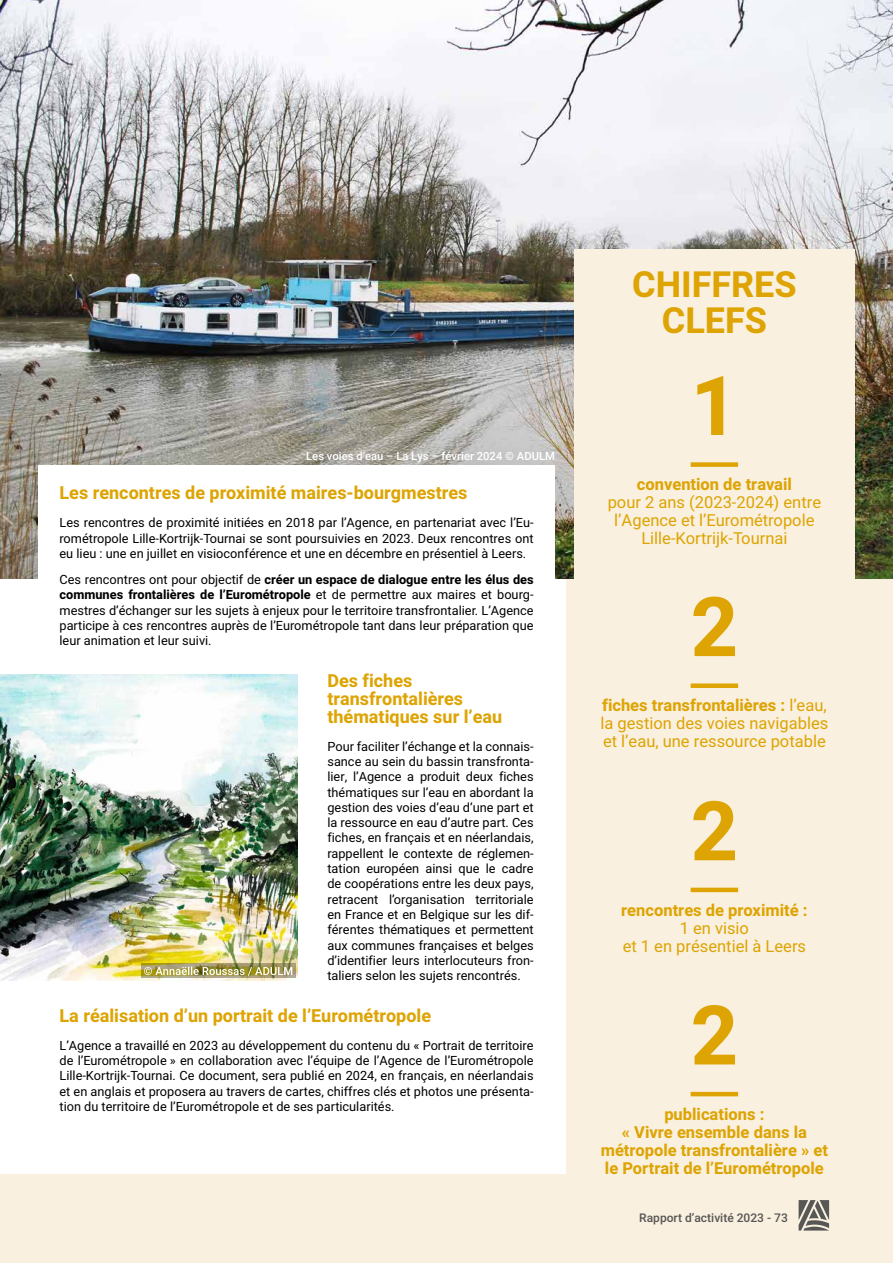
<style>
.page{position:relative;width:893px;height:1263px;background:#faf0df}
.page>*{position:absolute;margin:0;border:0;box-sizing:border-box;transform-origin:0 0}
.t1{font:700 82.5px "Heebo";color:#dda403}
.t2{font:700 36px/36px "Heebo";color:#dda403;text-align:center}
.t3{font:700 18px/18px "Heebo";color:#dda403}
.t4{font:16.5px/18px "Heebo";color:#dda403;text-align:center}
.t5{font:700 16.5px/18px "Heebo";color:#dda403;text-align:center}
.t6{font:12.75px/15.3px "Heebo";color:#000;text-align:justify}
.t7{font:500 12px "Heebo";color:#575756}
.t8{font:500 11.25px "Heebo";color:#fff}
.s1{font-weight:700}
</style>
<div class="page">
<div style="left:0;top:89px;width:566px;height:1085px;background:#fff"></div>
<img style="left:0;top:0;width:893px;height:578px">
<div style="left:574px;top:250px;width:281px;height:363px;background:#faf0df"></div>
<div style="left:691px;top:462px;width:47px;height:5px;background:#dda403"></div>
<div style="left:691px;top:683px;width:47px;height:5px;background:#dda403"></div>
<hr style="left:691px;top:888px;width:47px;height:4px;background:#dda403">
<hr style="left:691px;top:1092px;width:47px;height:4px;background:#dda403">
<div style="left:38px;top:465px;width:517px;height:130px;background:#fff"></div>
<img style="left:0;top:674px;width:298px;height:306px">
<svg style="left:799px;top:1200px;width:30px;height:30px"></svg>
<svg style="left:141px;top:963px;width:155px;height:15px"></svg>
<svg style="left:144px;top:966px;width:148px;height:10px"></svg>
<p class="t8" style="left:306px;top:448px;width:250px">Les voies d’eau – La Lys – février 2024 © ADULM</p>
<h3 class="t3" style="left:60px;top:484px;width:409px">Les rencontres de proximité maires-bourgmestres</h3>
<p class="t6" style="left:60px;top:515px;width:476px">Les rencontres de proximité initiées en 2018 par l’Agence, en partenariat avec l’Eu&shy;rométropole Lille-Kortrijk-Tournai se sont poursuivies en 2023. Deux rencontres ont eu lieu : une en juillet en visioconférence et une en décembre en présentiel à Leers.</p>
<p class="t6" style="left:60px;top:572px;width:476px">Ces rencontres ont pour objectif de <span class="s1">créer un espace de dialogue entre les élus des communes frontalières de l’Eurométropole</span> et de permettre aux maires et bourg&shy;mestres d’échanger sur les sujets à enjeux pour le territoire transfrontalier. L’Agence participe à ces rencontres auprès de l’Eurométropole tant dans leur préparation que leur animation et leur suivi.</p>
<h3 class="t3" style="left:327px;top:672px;width:176px">Des fiches transfrontalières thématiques sur l’eau</h3>
<p class="t6" style="left:327px;top:738px;width:208px">Pour faciliter l’échange et la connais&shy;sance au sein du bassin transfronta&shy;lier, l’Agence a produit deux fiches thématiques sur l’eau en abordant la gestion des voies d’eau d’une part et la ressource en eau d’autre part. Ces fiches, en français et en néerlandais, rappellent le contexte de réglemen&shy;tation européen ainsi que le cadre de coopérations entre les deux pays, retracent l’organisation territoriale en France et en Belgique sur les dif&shy;férentes thématiques et permettent aux communes françaises et belges d’identifier leurs interlocuteurs fron&shy;taliers selon les sujets rencontrés.</p>
<h3 class="t3" style="left:60px;top:1007px;width:373px">La réalisation d’un portrait de l’Eurométropole</h3>
<p class="t6" style="left:60px;top:1037px;width:476px">L’Agence a travaillé en 2023 au développement du contenu du « Portrait de territoire de l’Eurométropole » en collaboration avec l’équipe de l’Agence de l’Eurométropole Lille-Kortrijk-Tournai. Ce document, sera publié en 2024, en français, en néerlandais et en anglais et proposera au travers de cartes, chiffres clés et photos une présenta&shy;tion du territoire de l’Eurométropole et de ses particularités.</p>
<h2 class="t2" style="left:632px;top:267px;width:166px">CHIFFRES<br>CLEFS</h2>
<h1 class="t1" style="left:691px;top:348px;width:49px">1</h1>
<p class="t5" style="left:637px;top:476px;width:157px">convention de travail</p>
<p class="t4" style="left:608px;top:493px;width:215px">pour 2 ans (2023-2024) entre l’Agence et l’Eurométropole<br>Lille-Kortrijk-Tournai</p>
<h1 class="t1" style="left:691px;top:570px;width:49px">2</h1>
<p class="t4" style="left:600px;top:696px;width:229px;text-align:justify"><span class="s1">fiches transfrontalières :</span> l’eau, la gestion des voies navigables et l’eau, une ressource potable</p>
<h1 class="t1" style="left:691px;top:774px;width:49px">2</h1>
<p class="t5" style="left:621px;top:901px;width:188px">rencontres de proximité :</p>
<p class="t4" style="left:623px;top:919px;width:185px">1 en visio<br>et 1 en présentiel à Leers</p>
<h1 class="t1" style="left:691px;top:978px;width:49px">2</h1>
<p class="t5" style="left:601px;top:1105px;width:229px">publications :<br>« Vivre ensemble dans la métropole transfrontalière » et le Portrait de l’Eurométropole</p>
<p class="t7" style="left:639px;top:1209px;width:150px">Rapport d’activité 2023 - 73</p>
</div>
